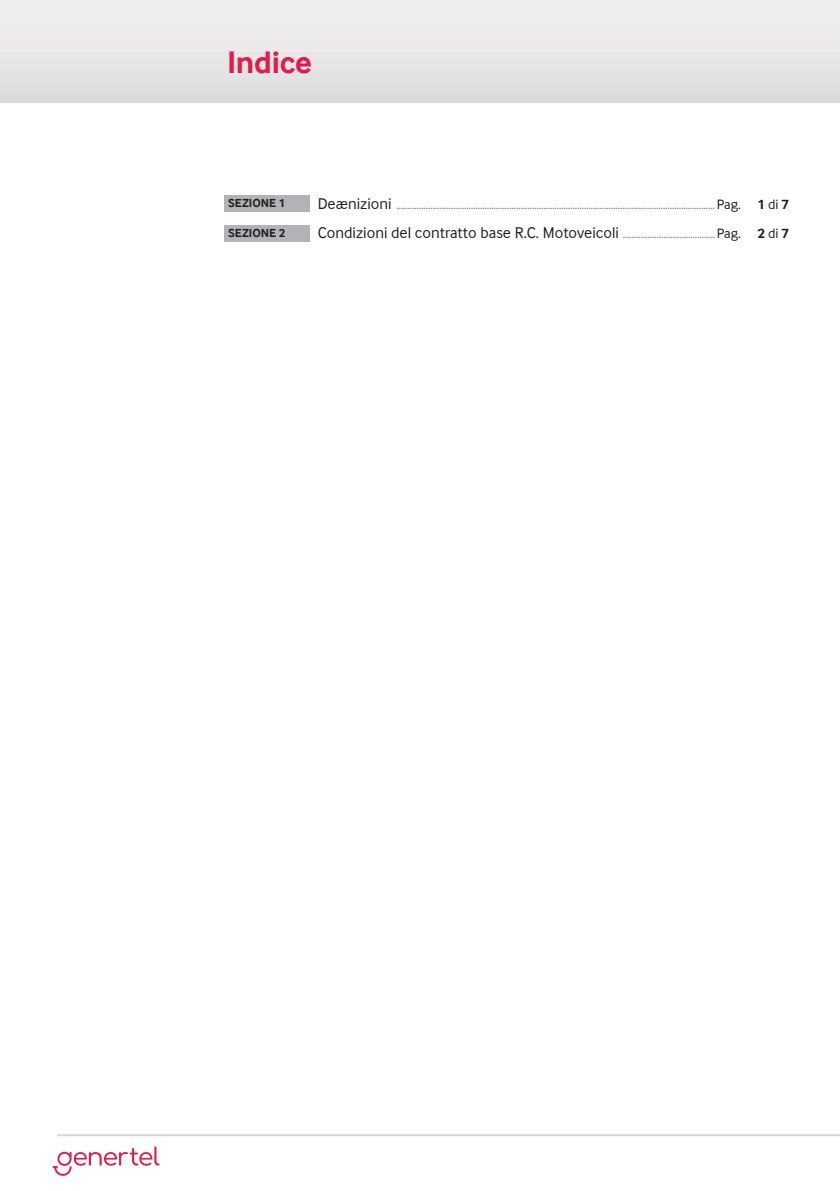
<style>
.page{position:relative;width:840px;height:1191px;background:#fff}
.page>*{position:absolute;margin:0;border:0;box-sizing:border-box;transform-origin:0 0}
.t1{font:700 32px "Inter Face Da Ma";letter-spacing:-.01em;color:#e11c4a}
.t2{font:16px "Inter Face Da Ma";color:#231f20}
.t3{font:12px "Inter Face Da Ma";color:#808285}
.t4{font:700 12px "Inter Face Da Ma";color:#231f20}
.s1{font-size:16px;color:#231f20}
.s2{font-size:14px;color:#231f20}
.s3{font-weight:700;font-size:14px;color:#231f20}
.s4{font-size:12px;color:#808285}
.s5{font-size:14px}
.s6{font-weight:700;font-size:14px}
</style>
<div class="page">
<div style="left:0;top:0;width:839px;height:102px;background:linear-gradient(to bottom,#f4f1ef,#dcdedf)"></div>
<hr style="left:57px;top:1134px;width:782px;height:2px;background:#d6d9da">
<svg style="left:52px;top:1146px;width:107px;height:29px"></svg>
<div style="left:224px;top:196px;width:85px;height:16px;background:#b2b3b7"></div>
<div style="left:224px;top:225px;width:85px;height:16px;background:#b2b3b7"></div>
<h1 class="t1" style="left:227px;top:44px;width:86px">Indice</h1>
<p class="t4" style="left:228px;top:196px;width:58px">SEZIONE 1</p>
<p class="t3" style="left:317px;top:198px;width:472px"><span class="s1">Definizioni</span> ............................................................................................................................................. <span class="s2">Pag.</span> <span class="s3">1</span> <span class="s2">di</span> <span class="s3">7</span></p>
<p class="t4" style="left:228px;top:226px;width:58px">SEZIONE 2</p>
<h2 class="t2" style="left:317px;top:224px;width:472px">Condizioni del contratto base R.C. Motoveicoli <span class="s4">.........................................</span><span class="s5">Pag.</span> <span class="s6">2</span> <span class="s5">di</span> <span class="s6">7</span></h2>
</div>
